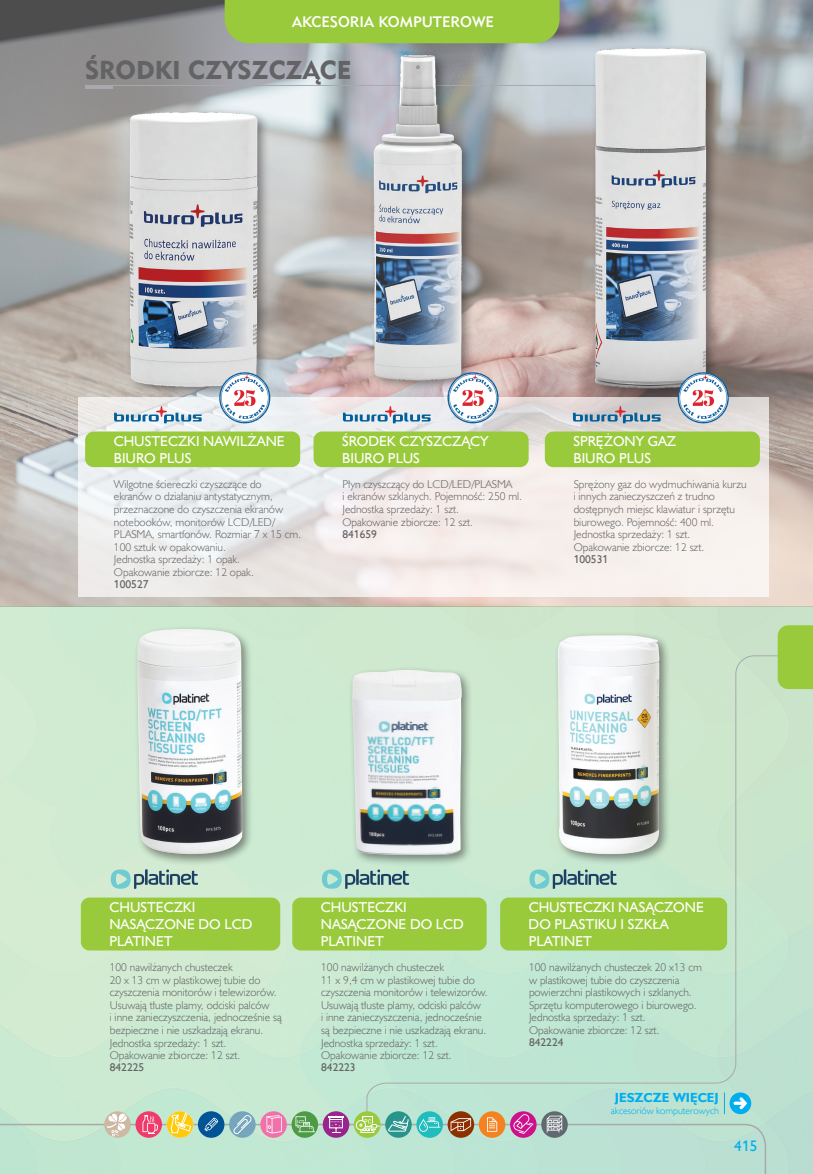
<style>
.page{position:relative;width:813px;height:1174px;background:#fff}
.page>*{position:absolute;margin:0;border:0;box-sizing:border-box;transform-origin:0 0}
.SPIS_TRŚCI_OK{font:25.65px "Geometric 415 Blk EU";color:#636366}
.t1{font:15.3px "Humanst 521 EU";color:#00aeef}
.t2{font:15.15px "Geometric 415 Md EU";color:#fff}
.Nazwa_modułu_A{font:14.4px/17.2px "Humanst 521 EU";color:#fff}
.Nazwa_modułu_B{font:14.4px "Humanst 521 EU";color:#fff}
.Nazwa_modułu_C{font:14.4px "Humanst 521 EU";color:#fff}
.t3{font:700 13.2px "Humanst 521 EU";color:#00aeef}
.opis_produktów{font:11.4px/12.6px "Humanst 521 Lt EU";color:#636366}
.opis_produktów-2{font:11.4px "Humanst 521 EU";color:#636366}
.t4{font:9.9px "Humanst 521 Lt EU";color:#00aeef}
</style>
<div class="page">
<img style="left:0;top:0;width:812px;height:1174px">
<svg style="left:78px;top:398px;width:690px;height:199px;fill:#f2eeec"></svg>
<svg style="left:305px;top:85px;width:264px;height:17px;background:#c6d0d5"></svg>
<div style="left:224px;top:0;width:335px;height:43px;background:#99ca3b"></div>
<svg style="left:2px;top:1123px;width:764px;height:51px;background:#bde3d1"></svg>
<div style="left:777px;top:625px;width:35px;height:64px;background:#99ca3b"></div>
<svg style="left:366px;top:655px;width:412px;height:460px;background:#c4e6d0"></svg>
<div style="left:416px;top:1111px;width:26px;height:26px;background:#21bdbd;border-radius:50%"></div>
<svg style="left:419px;top:1117px;width:21px;height:14px"></svg>
<div style="left:510px;top:1111px;width:26px;height:26px;background:#cf108c;border-radius:50%"></div>
<svg style="left:513px;top:1114px;width:20px;height:20px"></svg>
<div style="left:478px;top:1111px;width:27px;height:26px;background:#f58220;border-radius:50%"></div>
<svg style="left:487px;top:1117px;width:10px;height:14px"></svg>
<svg style="left:447px;top:1111px;width:27px;height:26px"></svg>
<svg style="left:450px;top:1118px;width:21px;height:13px"></svg>
<div style="left:354px;top:1111px;width:26px;height:26px;background:#99ca3b;border-radius:50%"></div>
<div style="left:355px;top:1120px;width:11px;height:10px;border:1px solid #fff;border-radius:50%"></div>
<svg style="left:359px;top:1115px;width:21px;height:18px"></svg>
<div style="left:322px;top:1111px;width:27px;height:26px;background:#99248e;border-radius:50%"></div>
<svg style="left:328px;top:1115px;width:15px;height:18px"></svg>
<svg style="left:291px;top:1111px;width:27px;height:26px"></svg>
<svg style="left:295px;top:1116px;width:20px;height:16px"></svg>
<svg style="left:260px;top:1111px;width:27px;height:26px"></svg>
<svg style="left:266px;top:1115px;width:15px;height:18px"></svg>
<div style="left:229px;top:1111px;width:26px;height:26px;background:#76a6bc;border-radius:50%"></div>
<svg style="left:233px;top:1114px;width:19px;height:20px"></svg>
<div style="left:198px;top:1111px;width:26px;height:26px;background:#005495;border-radius:50%"></div>
<svg style="left:204px;top:1117px;width:14px;height:14px"></svg>
<svg style="left:385px;top:1111px;width:26px;height:26px"></svg>
<svg style="left:388px;top:1115px;width:20px;height:16px"></svg>
<div style="left:541px;top:1111px;width:26px;height:26px;background:#5f696f;border-radius:50%"></div>
<svg style="left:546px;top:1115px;width:16px;height:17px"></svg>
<svg style="left:167px;top:1111px;width:28px;height:33px"></svg>
<div style="left:135px;top:1111px;width:27px;height:26px;background:#ef3b6b;border-radius:50%"></div>
<svg style="left:142px;top:1115px;width:16px;height:18px"></svg>
<div style="left:104px;top:1111px;width:27px;height:26px;background:#cdb8a3;border-radius:50%"></div>
<svg style="left:107px;top:1113px;width:19px;height:23px"></svg>
<svg style="left:0;top:1123px;width:2px;height:51px"></svg>
<img style="left:80px;top:67px;width:225px;height:329px">
<div style="left:85px;top:431px;width:215px;height:36px;background:#99ca3b;border-radius:9px"></div>
<svg style="left:114px;top:406px;width:87px;height:17px"></svg>
<img style="left:569px;top:43px;width:170px;height:350px">
<div style="left:544px;top:431px;width:215px;height:36px;background:#99ca3b;border-radius:9px"></div>
<svg style="left:572px;top:406px;width:88px;height:17px"></svg>
<img style="left:337px;top:43px;width:155px;height:350px">
<div style="left:313px;top:431px;width:215px;height:36px;background:#99ca3b;border-radius:9px"></div>
<svg style="left:343px;top:406px;width:87px;height:17px"></svg>
<div style="left:348px;top:665px;width:125px;height:202px;background:#231f20;opacity:.5"></div>
<img style="left:352px;top:670px;width:109px;height:185px">
<div style="left:553px;top:631px;width:118px;height:235px;background:#231f20;opacity:.5"></div>
<img style="left:557px;top:635px;width:102px;height:219px">
<div style="left:133px;top:625px;width:121px;height:241px;background:#231f20;opacity:.5"></div>
<img style="left:137px;top:629px;width:105px;height:225px">
<div style="left:81px;top:897px;width:199px;height:53px;background:#99ca3b;border-radius:9px"></div>
<svg style="left:111px;top:869px;width:87px;height:19px;background:#95bab5"></svg>
<div style="left:292px;top:897px;width:194px;height:53px;background:#99ca3b;border-radius:9px"></div>
<svg style="left:322px;top:869px;width:87px;height:19px;background:#90b9b6"></svg>
<div style="left:500px;top:897px;width:226px;height:53px;background:#99ca3b;border-radius:9px"></div>
<svg style="left:529px;top:869px;width:87px;height:19px;background:#8eb9b5"></svg>
<svg style="left:219px;top:372px;width:51px;height:51px"></svg>
<svg style="left:447px;top:372px;width:51px;height:51px"></svg>
<svg style="left:677px;top:372px;width:51px;height:51px"></svg>
<h3 class="t2" style="left:292px;top:12px;width:203px">AKCESORIA KOMPUTEROWE</h3>
<p class="SPIS_TRŚCI_OK" style="left:85px;top:54px;width:267px">ŚRODKI CZYSZCZĄCE</p>
<p class="Nazwa_modułu_A" style="left:114px;top:432px;width:172px">CHUSTECZKI NAWILŻANE<br>BIURO PLUS</p>
<p class="opis_produktów" style="left:114px;top:477px;width:189px">Wilgotne ściereczki czyszczące do ekranów o działaniu antystatycznym, przeznaczone do czyszczenia ekranów notebooków, monitorów LCD/LED/ PLASMA, smartfonów. Rozmiar 7 x 15 cm.</p>
<p class="opis_produktów" style="left:114px;top:540px;width:113px">100 sztuk w opakowaniu.</p>
<p class="opis_produktów" style="left:114px;top:553px;width:127px">Jednostka sprzedaży: 1 opak.</p>
<p class="opis_produktów" style="left:114px;top:565px;width:141px">Opakowanie zbiorcze: 12 opak.</p>
<p class="opis_produktów-2" style="left:114px;top:577px;width:36px">100527</p>
<p class="Nazwa_modułu_A" style="left:342px;top:432px;width:148px">ŚRODEK CZYSZCZĄCY<br>BIURO PLUS</p>
<p class="opis_produktów" style="left:342px;top:477px;width:181px">Płyn czyszczący do LCD/LED/PLASMA<br>i ekranów szklanych. Pojemność: 250 ml.</p>
<p class="opis_produktów" style="left:342px;top:502px;width:118px">Jednostka sprzedaży: 1 szt.</p>
<p class="opis_produktów" style="left:342px;top:515px;width:132px">Opakowanie zbiorcze: 12 szt.</p>
<p class="opis_produktów-2" style="left:342px;top:526px;width:36px">841659</p>
<p class="Nazwa_modułu_A" style="left:573px;top:432px;width:104px">SPRĘŻONY GAZ<br>BIURO PLUS</p>
<p class="opis_produktów" style="left:573px;top:477px;width:174px">Sprężony gaz do wydmuchiwania kurzu i innych zanieczyszczeń z trudno dostępnych miejsc klawiatur i sprzętu biurowego. Pojemność: 400 ml.</p>
<p class="opis_produktów" style="left:573px;top:528px;width:118px">Jednostka sprzedaży: 1 szt.</p>
<p class="opis_produktów" style="left:573px;top:540px;width:132px">Opakowanie zbiorcze: 12 szt.</p>
<p class="opis_produktów-2" style="left:573px;top:552px;width:36px">100531</p>
<p class="Nazwa_modułu_A" style="left:109px;top:898px;width:87px">CHUSTECZKI</p>
<p class="Nazwa_modułu_B" style="left:109px;top:915px;width:144px">NASĄCZONE DO LCD</p>
<p class="Nazwa_modułu_C" style="left:109px;top:932px;width:65px">PLATINET</p>
<p class="opis_produktów" style="left:110px;top:960px;width:174px">100 nawilżanych chusteczek<br>20 x 13 cm w plastikowej tubie do czyszczenia monitorów i telewizorów.<br>Usuwają tłuste plamy, odciski palców<br>i inne zanieczyszczenia, jednocześnie są bezpieczne i nie uszkadzają ekranu.</p>
<p class="opis_produktów" style="left:110px;top:1036px;width:118px">Jednostka sprzedaży: 1 szt.</p>
<p class="opis_produktów" style="left:110px;top:1048px;width:132px">Opakowanie zbiorcze: 12 szt.</p>
<p class="opis_produktów-2" style="left:110px;top:1060px;width:36px">842225</p>
<p class="Nazwa_modułu_A" style="left:320px;top:898px;width:87px">CHUSTECZKI</p>
<p class="Nazwa_modułu_B" style="left:320px;top:915px;width:144px">NASĄCZONE DO LCD</p>
<p class="Nazwa_modułu_C" style="left:320px;top:932px;width:65px">PLATINET</p>
<p class="opis_produktów" style="left:321px;top:960px;width:168px">100 nawilżanych chusteczek<br>11 x 9,4 cm w plastikowej tubie do czyszczenia monitorów i telewizorów.<br>Usuwają tłuste plamy, odciski palców<br>i inne zanieczyszczenia, jednocześnie są bezpieczne i nie uszkadzają ekranu.</p>
<p class="opis_produktów" style="left:321px;top:1036px;width:118px">Jednostka sprzedaży: 1 szt.</p>
<p class="opis_produktów" style="left:321px;top:1048px;width:132px">Opakowanie zbiorcze: 12 szt.</p>
<p class="opis_produktów-2" style="left:321px;top:1060px;width:36px">842223</p>
<p class="Nazwa_modułu_A" style="left:528px;top:898px;width:177px">CHUSTECZKI NASĄCZONE</p>
<p class="Nazwa_modułu_B" style="left:528px;top:915px;width:142px">DO PLASTIKU I SZKŁA</p>
<p class="Nazwa_modułu_C" style="left:528px;top:932px;width:65px">PLATINET</p>
<p class="opis_produktów" style="left:528px;top:960px;width:174px">100 nawilżanych chusteczek 20 x13 cm w plastikowej tubie do czyszczenia powierzchni plastikowych i szklanych.<br>Sprzętu komputerowego i biurowego.</p>
<p class="opis_produktów" style="left:528px;top:1011px;width:118px">Jednostka sprzedaży: 1 szt.</p>
<p class="opis_produktów" style="left:528px;top:1023px;width:132px">Opakowanie zbiorcze: 12 szt.</p>
<p class="opis_produktów-2" style="left:528px;top:1035px;width:36px">842224</p>
<p class="t3" style="left:614px;top:1089px;width:105px">JESZCZE WIĘCEJ</p>
<p class="t4" style="left:610px;top:1104px;width:109px">akcesoriów komputerowych</p>
<h2 class="t1" style="left:734px;top:1136px;width:25px">415</h2>
</div>
